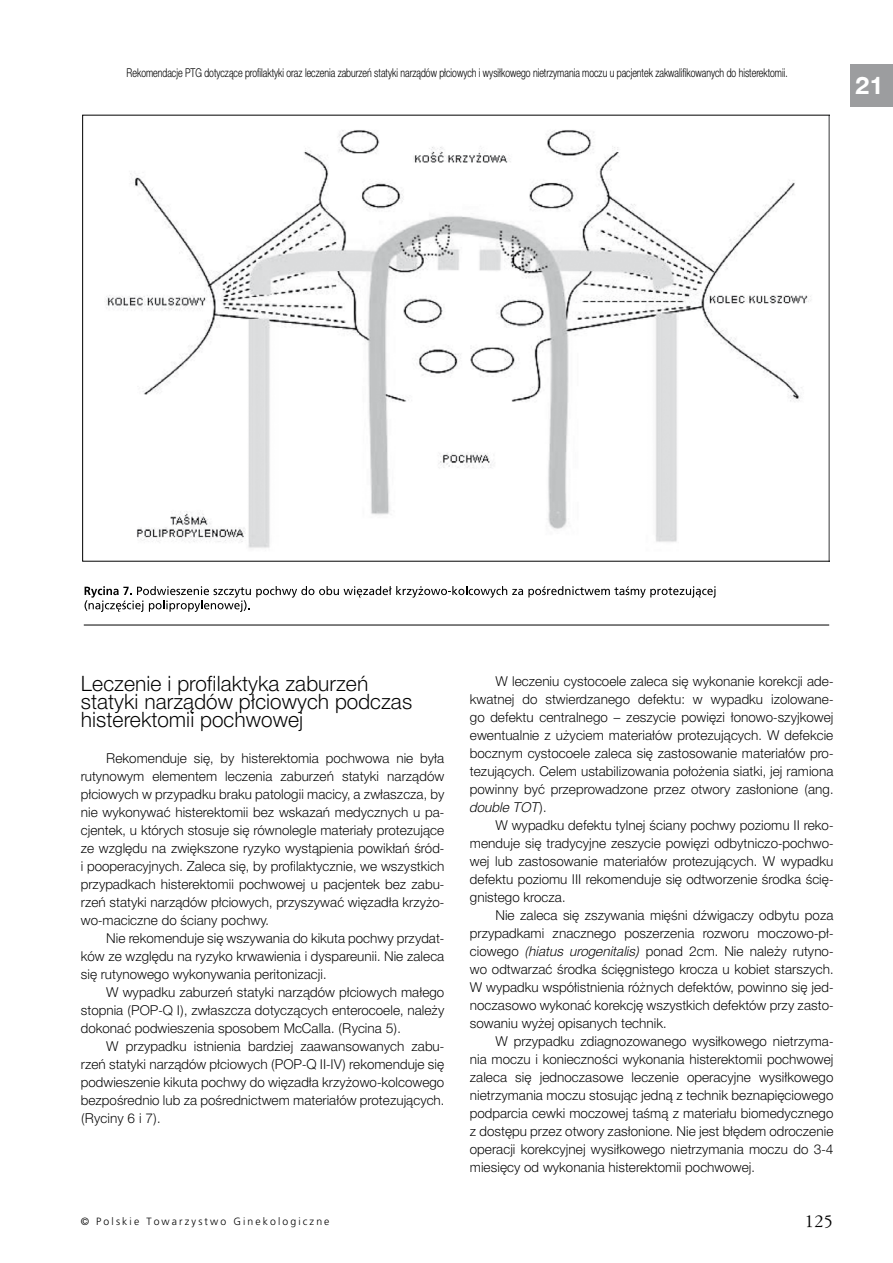
<style>
.page{position:relative;width:893px;height:1263px;background:#fff}
.page>*{position:absolute;margin:0;border:0;box-sizing:border-box;transform-origin:0 0}
.t1{font:700 24px "Switzer EFN";color:#fff}
.t2{font:21px/18px "Switzer EFN Light";color:#000}
.t3{font:19.5px "American Garamond PL";color:#000}
.t4{font:13.5px/18px "Switzer EFN Light";color:#000;text-align:justify}
.t5{font:12px "Switzer Cnd EFN Light";color:#000;scale:.9 1}
.t6{font:300 10.5px "Pfrutiger";letter-spacing:.2em;color:#000}
.s1{font-style:italic}
</style>
<div class="page">
<div style="left:850px;top:64px;width:43px;height:42px;background:#9c9d9f"></div>
<svg style="left:85px;top:586px;width:630px;height:26px"></svg>
<hr style="left:84px;top:625px;width:745px;height:1px;background:#000">
<svg style="left:82px;top:115px;width:747px;height:446px"></svg>
<p class="t5" style="left:127px;top:65px;width:736px">Rekomendacje PTG dotyczące profilaktyki oraz leczenia zaburzeń statyki narządów płciowych i wysiłkowego nietrzymania moczu u pacjentek zakwalifikowanych do histerektomii.</p>
<h1 class="t1" style="left:855px;top:71px;width:31px">21</h1>
<h2 class="t2" style="left:81px;top:675px;width:333px">Leczenie i profilaktyka zaburzeń statyki narządów płciowych podczas histerektomii pochwowej</h2>
<p class="t4" style="left:81px;top:749px;width:365px;text-indent:26px">Rekomenduje się, by histerektomia pochwowa nie była rutynowym elementem leczenia zaburzeń statyki narządów płciowych w przypadku braku patologii macicy, a zwłaszcza, by nie wykonywać histerektomii bez wskazań medycznych u pa&shy;cjentek, u których stosuje się równolegle materiały protezujące ze względu na zwiększone ryzyko wystąpienia powikłań śród&shy;i pooperacyjnych. Zaleca się, by profilaktycznie, we wszystkich przypadkach histerektomii pochwowej u pacjentek bez zabu&shy;rzeń statyki narządów płciowych, przyszywać więzadła krzyżo&shy;wo-maciczne do ściany pochwy.</p>
<p class="t4" style="left:81px;top:929px;width:365px;text-indent:26px">Nie rekomenduje się wszywania do kikuta pochwy przydat&shy;ków ze względu na ryzyko krwawienia i dyspareunii. Nie zaleca się rutynowego wykonywania peritonizacji.</p>
<p class="t4" style="left:81px;top:983px;width:365px;text-indent:26px">W wypadku zaburzeń statyki narządów płciowych małego stopnia (POP-Q I), zwłaszcza dotyczących enterocoele, należy dokonać podwieszenia sposobem McCalla. (Rycina 5).</p>
<p class="t4" style="left:81px;top:1037px;width:365px;text-indent:26px">W przypadku istnienia bardziej zaawansowanych zabu&shy;rzeń statyki narządów płciowych (POP-Q II-IV) rekomenduje się podwieszenie kikuta pochwy do więzadła krzyżowo-kolcowego bezpośrednio lub za pośrednictwem materiałów protezujących. (Ryciny 6 i 7).</p>
<p class="t4" style="left:470px;top:672px;width:365px;text-indent:26px">W leczeniu cystocoele zaleca się wykonanie korekcji ade&shy;kwatnej do stwierdzanego defektu: w wypadku izolowane&shy;go defektu centralnego – zeszycie powięzi łonowo-szyjkowej ewentualnie z użyciem materiałów protezujących. W defekcie bocznym cystocoele zaleca się zastosowanie materiałów pro&shy;tezujących. Celem ustabilizowania położenia siatki, jej ramiona powinny być przeprowadzone przez otwory zasłonione (ang. <span class="s1">double TOT</span>).</p>
<p class="t4" style="left:470px;top:816px;width:365px;text-indent:26px">W wypadku defektu tylnej ściany pochwy poziomu II reko&shy;menduje się tradycyjne zeszycie powięzi odbytniczo-pochwo&shy;wej lub zastosowanie materiałów protezujących. W wypadku defektu poziomu III rekomenduje się odtworzenie środka ścię&shy;gnistego krocza.</p>
<p class="t4" style="left:470px;top:906px;width:365px;text-indent:26px">Nie zaleca się zszywania mięśni dźwigaczy odbytu poza przypadkami znacznego poszerzenia rozworu moczowo-pł&shy;ciowego <span class="s1">(hiatus urogenitalis)</span> ponad 2cm. Nie należy rutyno&shy;wo odtwarzać środka ścięgnistego krocza u kobiet starszych.<br>W wypadku współistnienia różnych defektów, powinno się jed&shy;noczasowo wykonać korekcję wszystkich defektów przy zasto&shy;sowaniu wyżej opisanych technik.</p>
<p class="t4" style="left:470px;top:1032px;width:365px;text-indent:26px">W przypadku zdiagnozowanego wysiłkowego nietrzyma&shy;nia moczu i konieczności wykonania histerektomii pochwowej zaleca się jednoczasowe leczenie operacyjne wysiłkowego nietrzymania moczu stosując jedną z technik beznapięciowego podparcia cewki moczowej taśmą z materiału biomedycznego z dostępu przez otwory zasłonione. Nie jest błędem odroczenie operacji korekcyjnej wysiłkowego nietrzymania moczu do 3-4 miesięcy od wykonania histerektomii pochwowej.</p>
<p class="t6" style="left:81px;top:1215px;width:250px">© Polskie Towarzystwo Ginekologiczne</p>
<h3 class="t3" style="left:804px;top:1209px;width:30px">125</h3>
</div>
